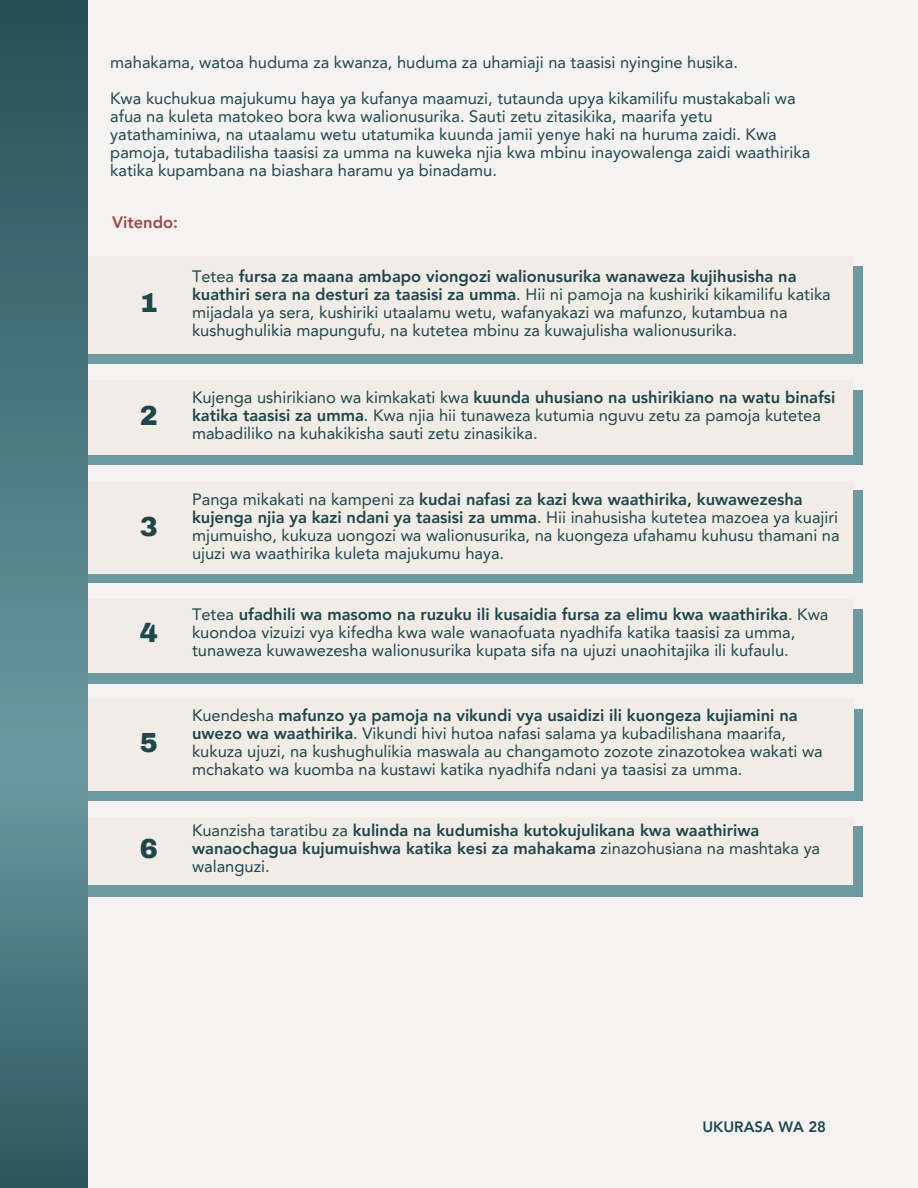
<style>
.page{position:relative;width:918px;height:1188px;background:#f4f3f2}
.page>*{position:absolute;margin:0;border:0;box-sizing:border-box;transform-origin:0 0}
.t1{font:900 27px "Archivo";color:#1e464d}
.t2{font:16.5px/18px "Avenir LT Pro";color:#1e464d}
.t3{font:800 16.5px/18px "Avenir LT Pro";color:#1e464d}
.t4{font:800 16.5px "Avenir LT Pro";color:#9f4747}
.t5{font:800 15px "Avenir LT Pro";color:#1e464d}
.s1{font-weight:800}
.s2{font-weight:400}
</style>
<div class="page">
<div style="left:85px;top:266px;width:778px;height:98px;background:#6d99a0"></div>
<div style="left:83px;top:609px;width:780px;height:74px;background:#6d99a0"></div>
<div style="left:83px;top:491px;width:780px;height:92px;background:#6d99a0"></div>
<div style="left:83px;top:390px;width:780px;height:74px;background:#6d99a0"></div>
<div style="left:85px;top:481px;width:768px;height:92px;background:#f1ede6"></div>
<div style="left:87px;top:256px;width:766px;height:98px;background:#f1ede6"></div>
<div style="left:85px;top:380px;width:768px;height:75px;background:#f1ede6"></div>
<div style="left:85px;top:600px;width:768px;height:73px;background:#f1ede6"></div>
<div style="left:83px;top:827px;width:780px;height:70px;background:#6d99a0"></div>
<div style="left:78px;top:709px;width:785px;height:92px;background:#6d99a0"></div>
<div style="left:83px;top:699px;width:770px;height:92px;background:#f1ede6"></div>
<div style="left:85px;top:817px;width:768px;height:68px;background:#f1ede6"></div>
<svg style="left:0;top:0;width:87px;height:1188px;background:#4a747b"></svg>
<p class="t2" style="left:110px;top:45px;width:687px;line-height:36px">mahakama, watoa huduma za kwanza, huduma za uhamiaji na taasisi nyingine husika.<br>Kwa kuchukua majukumu haya ya kufanya maamuzi, tutaunda upya kikamilifu mustakabali wa</p>
<p class="t2" style="left:110px;top:108px;width:702px">afua na kuleta matokeo bora kwa walionusurika. Sauti zetu zitasikika, maarifa yetu yatathaminiwa, na utaalamu wetu utatumika kuunda jamii yenye haki na huruma zaidi. Kwa pamoja, tutabadilisha taasisi za umma na kuweka njia kwa mbinu inayowalenga zaidi waathirika katika kupambana na biashara haramu ya binadamu.</p>
<p class="t4" style="left:112px;top:215px;width:67px">Vitendo:</p>
<h1 class="t1" style="left:140px;top:289px;width:20px">1</h1>
<p class="t2" style="left:192px;top:268px;width:640px">Tetea <span class="s1">fursa za maana ambapo viongozi walionusurika wanaweza kujihusisha na kuathiri sera na desturi za taasisi za umma</span>. Hii ni pamoja na kushiriki kikamilifu katika mijadala ya sera, kushiriki utaalamu wetu, wafanyakazi wa mafunzo, kutambua na kushughulikia mapungufu, na kutetea mbinu za kuwajulisha walionusurika.</p>
<h1 class="t1" style="left:140px;top:401px;width:20px">2</h1>
<p class="t2" style="left:192px;top:390px;width:645px">Kujenga ushirikiano wa kimkakati kwa <span class="s1">kuunda uhusiano na ushirikiano na watu binafsi katika taasisi za umma</span>. Kwa njia hii tunaweza kutumia nguvu zetu za pamoja kutetea mabadiliko na kuhakikisha sauti zetu zinasikika.</p>
<h1 class="t1" style="left:140px;top:513px;width:20px">3</h1>
<h1 class="t1" style="left:140px;top:618px;width:20px">4</h1>
<h1 class="t1" style="left:140px;top:729px;width:20px">5</h1>
<h1 class="t1" style="left:140px;top:835px;width:20px">6</h1>
<p class="t2" style="left:192px;top:492px;width:649px">Panga mikakati na kampeni za <span class="s1">kudai nafasi za kazi kwa waathirika, kuwawezesha kujenga njia ya kazi ndani ya taasisi za umma</span>. Hii inahusisha kutetea mazoea ya kuajiri mjumuisho, kukuza uongozi wa walionusurika, na kuongeza ufahamu kuhusu thamani na ujuzi wa waathirika kuleta majukumu haya.</p>
<p class="t2" style="left:192px;top:607px;width:638px">Tetea <span class="s1">ufadhili wa masomo na ruzuku ili kusaidia fursa za elimu kwa waathirika</span>. Kwa kuondoa vizuizi vya kifedha kwa wale wanaofuata nyadhifa katika taasisi za umma, tunaweza kuwawezesha walionusurika kupata sifa na ujuzi unaohitajika ili kufaulu.</p>
<p class="t2" style="left:192px;top:708px;width:632px">Kuendesha <span class="s1">mafunzo ya pamoja na vikundi vya usaidizi ili kuongeza kujiamini na uwezo wa waathirika</span>. Vikundi hivi hutoa nafasi salama ya kubadilishana maarifa, kukuza ujuzi, na kushughulikia maswala au changamoto zozote zinazotokea wakati wa mchakato wa kuomba na kustawi katika nyadhifa ndani ya taasisi za umma.</p>
<p class="t3" style="left:192px;top:823px;width:630px"><span class="s2">Kuanzisha taratibu za</span> kulinda na kudumisha kutokujulikana kwa waathiriwa wanaochagua kujumuishwa katika kesi za mahakama <span class="s2">zinazohusiana na mashtaka ya walanguzi.</span></p>
<p class="t5" style="left:702px;top:1121px;width:125px">UKURASA WA 28</p>
</div>
